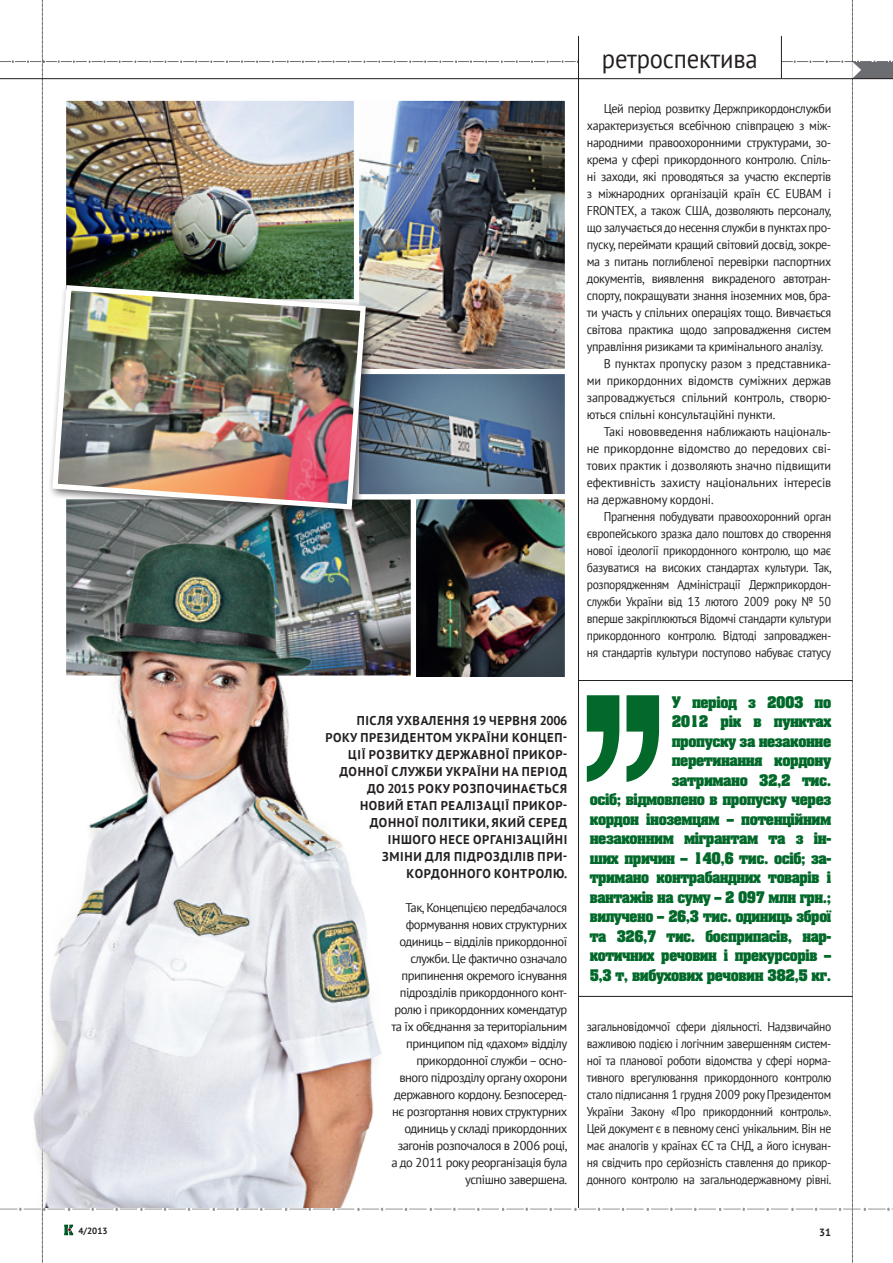
<style>
.page{position:relative;width:893px;height:1263px;background:#fff}
.page>*{position:absolute;margin:0;border:0;box-sizing:border-box;transform-origin:0 0}
.t1{font:26.55px "PT Sans";letter-spacing:-.01em;color:#231f20;scale:.93 1}
.t2{font:15px/19.5px "Adamant C";letter-spacing:-.03em;color:#03692a;text-align:right;scale:.96 1}
.t3{font:12.75px/17px "PT Sans";letter-spacing:-.04em;color:#231f20;text-align:justify;scale:.91 1}
.t4{font:12.75px/17px "PT Sans";letter-spacing:-.04em;color:#231f20;text-align:justify;scale:.95 1}
.t5{font:12.75px/17px "PT Sans";letter-spacing:-.04em;color:#231f20;text-align:right}
.t6{font:700 12.75px/17px "PT Sans";letter-spacing:.05em;color:#231f20;text-align:right}
.t7{font:12.75px/17px "PT Sans";letter-spacing:-.04em;color:#231f20;text-align:justify;scale:.96 1}
.t8{font:700 10.5px "PT Sans";color:#231f20}
.t9{font:700 9px "PT Sans";color:#231f20}
</style>
<div class="page">
<img style="left:0;top:0;width:893px;height:1263px">
<p class="t1" style="left:602px;top:41px;width:169px">ретроспектива</p>
<p class="t6" style="left:325px;top:712px;width:243px">ПІСЛЯ УХВАЛЕННЯ 19 ЧЕРВНЯ 2006<br>РОКУ ПРЕЗИДЕНТОМ УКРАЇНИ КОНЦЕП-<br>ЦІЇ РОЗВИТКУ ДЕРЖАВНОЇ ПРИКОР-<br>ДОННОЇ СЛУЖБИ УКРАЇНИ НА ПЕРІОД<br>ДО 2015 РОКУ РОЗПОЧИНАЄТЬСЯ<br>НОВИЙ ЕТАП РЕАЛІЗАЦІЇ ПРИКОР-<br>ДОННОЇ ПОЛІТИКИ, ЯКИЙ СЕРЕД<br>ІНШОГО НЕСЕ ОРГАНІЗАЦІЙНІ<br>ЗМІНИ ДЛЯ ПІДРОЗДІЛІВ ПРИ-<br>КОРДОННОГО КОНТРОЛЮ.</p>
<p class="t5" style="left:391px;top:899px;width:177px">Так, Концепцією передбачалося формування нових структурних одиниць – відділів прикордонної служби. Це фактично означало припинення окремого існування підрозділів прикордонного конт&shy;ролю і прикордонних комендатур та їх об’єднання за територіальним принципом під «дахом» відділу прикордонної служби – осно&shy;вного підрозділу органу охорони державного кордону. Безпосеред&shy;нє розгортання нових структурних одиниць у складі прикордонних загонів розпочалося в 2006 році, а до 2011 року реорганізація була успішно завершена.</p>
<p class="t4" style="left:587px;top:99px;width:259px;text-indent:17px">Цей період розвитку Держприкордонслужби характеризується всебічною співпрацею з між&shy;народними правоохоронними структурами, зо&shy;крема у сфері прикордонного контролю. Спіль&shy;ні заходи, які проводяться за участю експертів з міжнародних організацій країн ЄС EUBAM і FRONTEX, а також США, дозволяють персоналу, що залучається до несення служби в пунктах про&shy;пуску, переймати кращий світовий досвід, зокре&shy;ма з питань поглибленої перевірки паспортних документів, виявлення викраденого автотран&shy;спорту, покращувати знання іноземних мов, бра&shy;ти участь у спільних операціях тощо. Вивчається світова практика щодо запровадження систем управління ризиками та кримінального аналізу.</p>
<p class="t4" style="left:587px;top:355px;width:259px;text-indent:17px">В пунктах пропуску разом з представника&shy;ми прикордонних відомств суміжних держав запроваджується спільний контроль, створю&shy;ються спільні консультаційні пункти.</p>
<p class="t7" style="left:587px;top:423px;width:256px;text-indent:17px">Такі нововведення наближають національ&shy;не прикордонне відомство до передових сві&shy;тових практик і дозволяють значно підвищити ефективність захисту національних інтересів на державному кордоні.</p>
<p class="t3" style="left:587px;top:508px;width:270px;text-indent:17px">Прагнення побудувати правоохоронний орган європейського зразка дало поштовх до створення нової ідеології прикордонного контролю, що має базуватися на високих стандартах культури. Так, розпорядженням Адміністрації Держприкордон&shy;служби України від 13 лютого 2009 року № 50 вперше закріплюються Відомчі стандарти культури прикордонного контролю. Відтоді запроваджен&shy;ня стандартів культури поступово набуває статусу</p>
<p class="t2" style="left:590px;top:692px;width:253px">У період з 2003 по<br>2012 рік в пунктах<br>пропуску за незаконне перетинання кордону<br>затримано 32,2 тис.<br>осіб; відмовлено в пропуску через кордон іноземцям – потенційним незаконним мігрантам та з ін&shy;ших причин – 140,6 тис. осіб; за&shy;тримано контрабандних товарів і вантажів на суму – 2 097 млн грн.; вилучено – 26,3 тис. одиниць зброї та 326,7 тис. боєприпасів, нар&shy;котичних речовин і прекурсорів –<br>5,3 т, вибухових речовин 382,5 кг.</p>
<p class="t3" style="left:587px;top:1018px;width:270px">загальновідомчої сфери діяльності. Надзвичайно важливою подією і логічним завершенням систем&shy;ної та планової роботи відомства у сфері норма&shy;тивного врегулювання прикордонного контролю стало підписання 1 грудня 2009 року Президентом України Закону «Про прикордонний контроль».<br>Цей документ є в певному сенсі унікальним. Він не має аналогів у країнах ЄС та СНД, а його існуван&shy;ня свідчить про серйозність ставлення до прикор&shy;донного контролю на загальнодержавному рівні.</p>
<p class="t9" style="left:78px;top:1224px;width:31px">4/2013</p>
<p class="t8" style="left:819px;top:1225px;width:13px">31</p>
</div>
